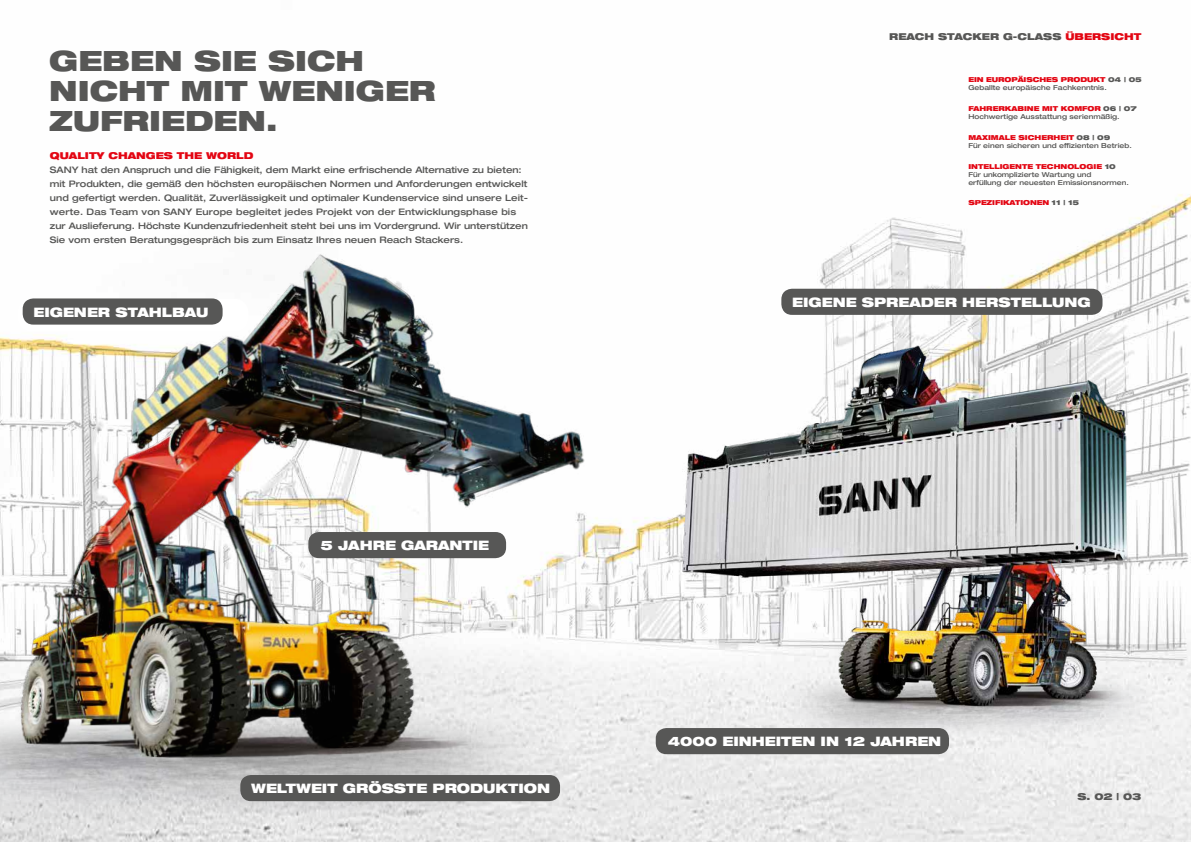
<style>
.page{position:relative;width:1191px;height:842px;background:#fff}
.page>*{position:absolute;margin:0;border:0;box-sizing:border-box;transform-origin:0 0}
.t1{font:900 expanded 28px/30px "Helvetica Neue";color:#575756}
.t2{font:900 expanded 13.1px "Helvetica Neue";color:#fff}
.t3{font:900 expanded 9.5px "Helvetica Neue";color:#575756}
.t4{font:900 expanded 9.5px "Helvetica Neue";color:#e30613}
.t5{font:500 expanded 9px/14px "Helvetica Neue";color:#575756}
.t6{font:500 expanded 6.8px/7.9px "Helvetica Neue";color:#575756}
.t7{font:900 expanded 6.8px "Helvetica Neue";letter-spacing:-.01em;color:#e30613}
.s1{color:#e30613}
.s2{font-weight:900;color:#e30613}
.s3{font-weight:900}
.s4{color:#575756}
</style>
<div class="page">
<img style="left:726px;top:194px;width:465px;height:648px">
<img style="left:726px;top:341px;width:431px;height:401px">
<img style="left:0;top:254px;width:726px;height:588px">
<div style="left:17px;top:299px;width:231px;height:33px;background:#fff;border-radius:14px"></div>
<div style="left:308px;top:532px;width:198px;height:26px;background:#575756;border-radius:11px"></div>
<div style="left:656px;top:728px;width:293px;height:26px;background:#575756;border-radius:11px"></div>
<div style="left:240px;top:775px;width:320px;height:26px;background:#575756;border-radius:11px"></div>
<div style="left:23px;top:298px;width:200px;height:27px;background:#575756;border-radius:11px"></div>
<div style="left:781px;top:289px;width:321px;height:26px;background:#575756;border-radius:11px"></div>
<h1 class="t1" style="left:49px;top:44px;width:388px">GEBEN SIE SICH<br>NICHT MIT WENIGER<br>ZUFRIEDEN.</h1>
<p class="t4" style="left:50px;top:149px;width:205px">QUALITY CHANGES THE WORLD</p>
<p class="t5" style="left:50px;top:162px;width:479px">SANY hat den Anspruch und die Fähigkeit, dem Markt eine erfrischende Alternative zu bieten: mit Produkten, die gemäß den höchsten europäischen Normen und Anforderungen entwickelt und gefertigt werden. Qualität, Zuverlässigkeit und optimaler Kundenservice sind unsere Leit&shy;werte. Das Team von SANY Europe begleitet jedes Projekt von der Entwicklungsphase bis zur Auslieferung. Höchste Kundenzufriedenheit steht bei uns im Vordergrund. Wir unterstützen Sie vom ersten Beratungsgespräch bis zum Einsatz Ihres neuen Reach Stackers.</p>
<h2 class="t2" style="left:33px;top:303px;width:177px">EIGENER STAHLBAU</h2>
<h2 class="t2" style="left:320px;top:536px;width:170px">5 JAHRE GARANTIE</h2>
<h2 class="t2" style="left:251px;top:780px;width:300px">WELTWEIT GRÖSSTE PRODUKTION</h2>
<p class="t3" style="left:889px;top:31px;width:254px">REACH STACKER G-CLASS <span class="s1">ÜBERSICHT</span></p>
<p class="t6" style="left:968px;top:76px;width:175px"><span class="s2">EIN EUROPÄISCHES PRODUKT</span> <span class="s3">04 | 05<br></span>Geballte europäische Fachkenntnis.</p>
<p class="t6" style="left:968px;top:105px;width:170px"><span class="s2">FAHRERKABINE MIT KOMFOR</span> <span class="s3">06 | 07<br></span>Hochwertige Ausstattung serienmäßig.</p>
<p class="t6" style="left:968px;top:133px;width:165px"><span class="s2">MAXIMALE SICHERHEIT</span> <span class="s3">08 | 09<br></span>Für einen sicheren und effizienten Betrieb.</p>
<p class="t6" style="left:968px;top:162px;width:162px"><span class="s2">INTELLIGENTE TECHNOLOGIE</span> <span class="s3">10<br></span>Für unkomplizierte Wartung und<br>erfüllung der neuesten Emissionsnormen.</p>
<p class="t7" style="left:968px;top:198px;width:112px">SPEZIFIKATIONEN <span class="s4">11 | 15</span></p>
<h2 class="t2" style="left:792px;top:294px;width:300px">EIGENE SPREADER HERSTELLUNG</h2>
<h2 class="t2" style="left:668px;top:732px;width:275px">4000 EINHEITEN IN 12 JAHREN</h2>
<p class="t3" style="left:1077px;top:791px;width:65px">S. 02 | 03</p>
</div>
